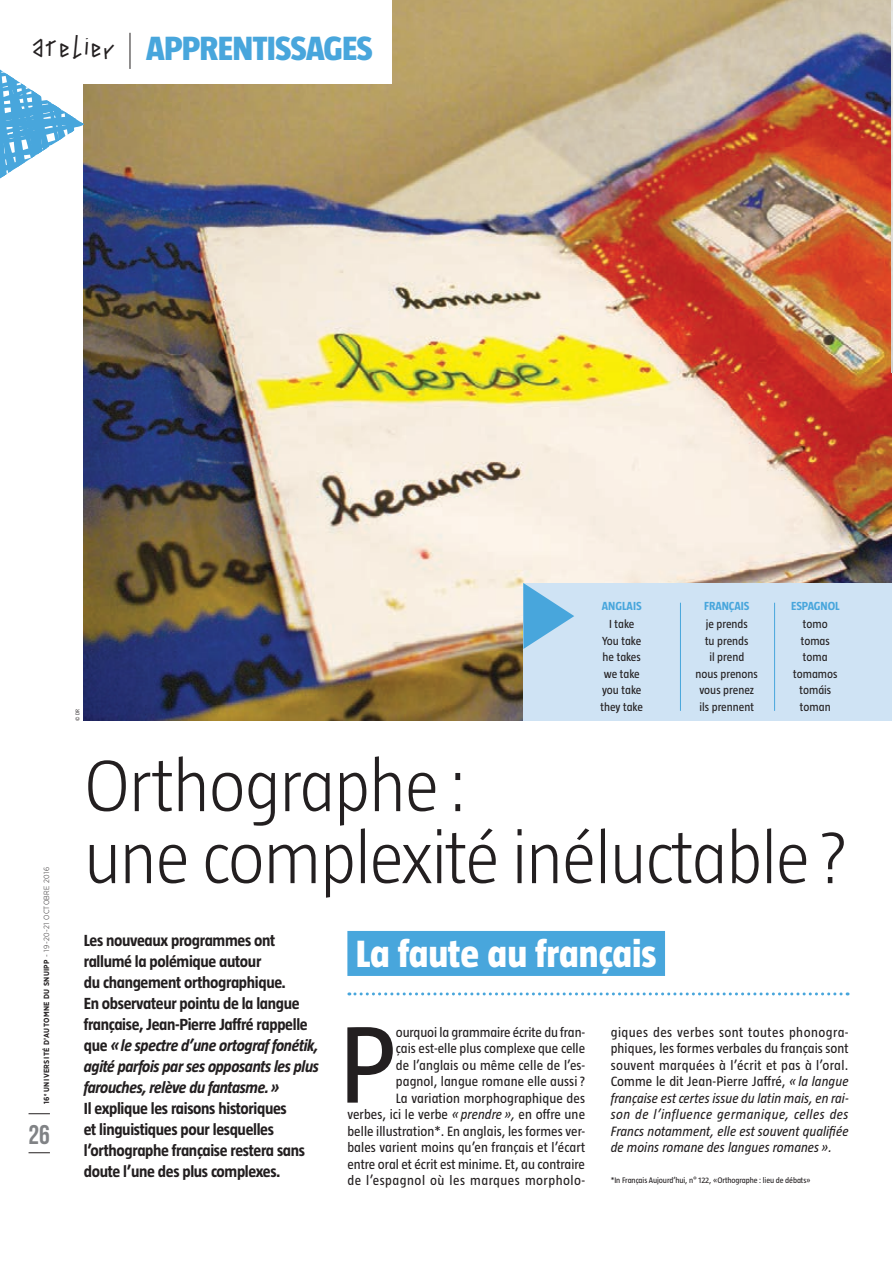
<style>
.page{position:relative;width:893px;height:1262px;background:#fff}
.page>*{position:absolute;margin:0;border:0;box-sizing:border-box;transform-origin:0 0}
.t1{font:111.75px "Taz";color:#231f20}
.t2{font:300 75px/72px "Taz";letter-spacing:-.02em;color:#231f20}
.t3{font:800 39px "Taz";color:#fff}
.t4{font:800 34.5px "Taz";letter-spacing:-.02em;color:#48a6dc}
.t5{font:27px "Bebas Neue";color:#808285}
.t6{font:700 16.5px/21px "Taz";letter-spacing:-.02em;color:#231f20}
.t7{font:13.8px/16.5px "Taz";letter-spacing:.005em;color:#231f20;text-align:right}
.t8{font:italic 13.8px/16.5px "Taz";letter-spacing:.005em;color:#231f20;text-align:justify}
.t9{font:12px/16.5px "Taz";color:#231f20;text-align:center}
.t10{font:700 12px "Taz";color:#48a6dc}
.t11{font:8.25px "Taz";letter-spacing:-.01em;color:#231f20}
.t12{font:700 7.5px "Gotham Narrow";letter-spacing:.05em;color:#231f20}
.t13{font:300 5.7px "Taz";color:#231f20}
.s1{font-family:"Taping Your Hand";font-weight:400;font-size:45px;color:#231f20}
.s2{font-weight:300}
.s3{font-style:italic}
.s4{font-style:normal}
</style>
<div class="page">
<img style="left:84px;top:0;width:808px;height:721px">
<img style="left:892px;top:1px;width:1px;height:372px">
<svg style="left:29px;top:1113px;width:21px;height:1px"></svg>
<svg style="left:29px;top:1152px;width:21px;height:1px"></svg>
<div style="left:0;top:0;width:392px;height:84px;background:#fff"></div>
<hr style="left:130px;top:33px;width:1px;height:36px;background:#231f20">
<svg style="left:0;top:69px;width:84px;height:124px"></svg>
<svg style="left:349px;top:992px;width:499px;height:3px"></svg>
<div style="left:347px;top:931px;width:318px;height:45px;background:#48a6dc"></div>
<div style="left:523px;top:583px;width:369px;height:138px;background:#cfe3f4"></div>
<svg style="left:523px;top:583px;width:51px;height:66px"></svg>
<hr style="left:680px;top:603px;width:1px;height:108px;background:#48a6dc">
<hr style="left:774px;top:603px;width:1px;height:108px;background:#48a6dc">
<h3 class="t4" style="left:29px;top:31px;width:346px"><span class="s1">atelier</span> APPRENTISSAGES</h3>
<p class="t13" style="left:75px;top:721px;width:14px;rotate:-90deg">© DR</p>
<p class="t10" style="left:602px;top:600px;width:41px">ANGLAIS</p>
<p class="t10" style="left:704px;top:600px;width:47px">FRANÇAIS</p>
<p class="t10" style="left:791px;top:600px;width:50px">ESPAGNOL</p>
<p class="t9" style="left:600px;top:616px;width:44px">I take<br>You take he takes we take you take they take</p>
<p class="t9" style="left:695px;top:616px;width:64px">je prends<br>tu prends<br>il prend<br>nous prenons vous prenez ils prennent</p>
<p class="t9" style="left:793px;top:616px;width:46px">tomo tomas toma tomamos tomáis toman</p>
<p class="t12" style="left:42px;top:1104px;width:239px;rotate:-90deg">16<sup>e</sup> UNIVERSITÉ D’AUTOMNE DU SNUIPP <span class="s2">- 19-20-21 OCTOBRE 2016</span></p>
<h3 class="t5" style="left:29px;top:1120px;width:23px">26</h3>
<h2 class="t2" style="left:84px;top:750px;width:766px">Orthographe:<br>une complexité inéluctable?</h2>
<p class="t6" style="left:84px;top:930px;width:237px">Les nouveaux programmes ont rallumé la polémique autour<br>du changement orthographique.<br>En observateur pointu de la langue française, Jean-Pierre Jaffré rappelle que <span class="s3">«le spectre d’une ortograf fonétik, agité parfois par ses opposants les plus farouches, relève du fantasme.»</span></p>
<p class="t6" style="left:84px;top:1098px;width:223px">Il explique les raisons historiques<br>et linguistiques pour lesquelles l’orthographe française restera sans doute l’une des plus complexes.</p>
<h3 class="t3" style="left:356px;top:933px;width:302px">La faute au français</h3>
<p class="t7" style="left:347px;top:1024px;width:239px">ourquoi la grammaire écrite du fran-<br>çais est-elle plus complexe que celle<br>de l’anglais ou même celle de l’es-<br>pagnol, langue romane elle aussi ?<br>La variation morphographique des<br>verbes, ici le verbe <span class="s3">« prendre »,</span> en offre une belle illustration*. En anglais, les formes ver&shy;bales varient moins qu’en français et l’écart entre oral et écrit est minime. Et, au contraire de l’espagnol où les marques morpholo-</p>
<p class="t8" style="left:611px;top:1024px;width:239px"><span class="s4">giques des verbes sont toutes phonogra&shy;phiques, les formes verbales du français sont souvent marquées à l’écrit et pas à l’oral.<br>Comme le dit Jean-Pierre Jaffré,</span> « la langue française est certes issue du latin mais, en rai&shy;son de l’influence germanique, celles des Francs notamment, elle est souvent qualifiée de moins romane des langues romanes ».</p>
<h1 class="t1" style="left:339px;top:1007px;width:58px">P</h1>
<p class="t11" style="left:611px;top:1176px;width:201px">*In Français Aujourd’hui, n° 122, «Orthographe: lieu de débats»</p>
</div>
